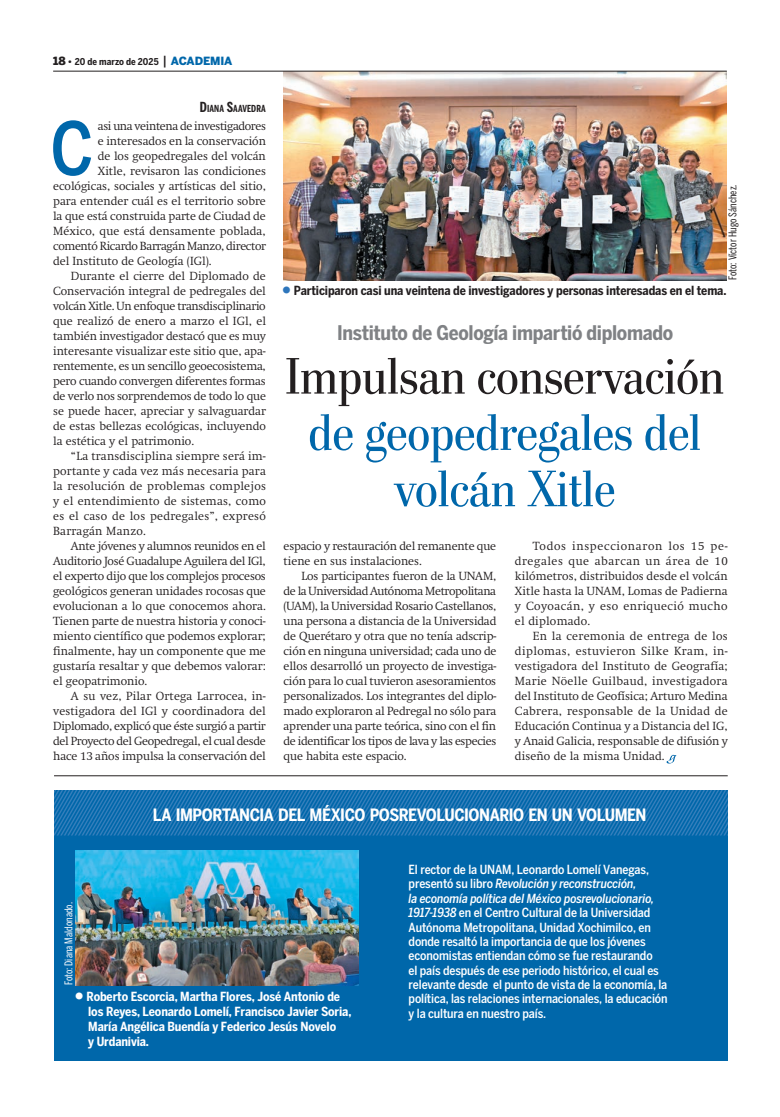
<style>
.page{position:relative;width:780px;height:1117px;background:#fff}
.page>*{position:absolute;margin:0;border:0;box-sizing:border-box;transform-origin:0 0}
.t1{font:500 72.38px "Benton Sans Cond";color:#0067aa}
.t2{font:51.25px/56.2px "Stilson";color:#0067aa;text-align:center}
.t3{font:51.25px "Stilson";color:#231f20}
.t4{font:700 20px "Benton Sans Cond";letter-spacing:-.015em;color:#808285}
.t5{font:700 16.88px "Benton Sans Cond";letter-spacing:-.025em;color:#fff}
.t6{font:500 12.5px/14.4px "Benton Sans Cond";letter-spacing:-.01em;color:#fff}
.t7{font:700 12.5px/15px "Benton Sans Cond";letter-spacing:-.01em;color:#fff}
.t8{font:700 12.5px "Benton Sans Cond";letter-spacing:-.01em;color:#231f20}
.t9{font:300 11.62px/15px "Swift";color:#231f20;text-align:justify}
.t10{font:300 11.62px "Swift";letter-spacing:.02em;color:#231f20}
.t11{font:300 11.62px "Swift";letter-spacing:-.025em;color:#231f20}
.t12{font:300 11.62px "Swift";letter-spacing:-.02em;color:#231f20}
.t13{font:300 11.62px "Swift";letter-spacing:-.03em;color:#231f20}
.t14{font:300 11.62px "Swift";letter-spacing:.025em;color:#231f20}
.t15{font:10.62px "Benton Sans Comp";letter-spacing:.01em;color:#231f20}
.t16{font:10.62px "Benton Sans Comp";letter-spacing:.01em;color:#fff}
.t17{font:700 9.62px "Benton Sans Comp";letter-spacing:.01em;color:#231f20}
.t18{font:700 9.38px "Benton Sans Cond";letter-spacing:.01em;color:#231f20}
.s1{font-family:"Benton Sans";font-weight:900;font-size:11.25px}
.s2{font-family:"Benton Sans";font-weight:900}
.s3{font-weight:500;font-size:12.5px}
.s4{font-family:"Benton Sans";font-weight:900;font-size:11.25px;color:#0067aa}
.s5{font-size:13.75px}
.s6{font-style:italic}
</style>
<div class="page">
<img style="left:283px;top:72px;width:443px;height:208px">
<hr style="left:53px;top:71px;width:673px;height:1px;background:#231f20">
<div style="left:54px;top:790px;width:673px;height:270px;background:#0067aa"></div>
<svg style="left:54px;top:790px;width:673px;height:45px"></svg>
<hr style="left:54px;top:775px;width:673px;height:1px;background:#231f20">
<svg style="left:666px;top:754px;width:10px;height:9px"></svg>
<img style="left:76px;top:850px;width:282px;height:135px">
<p class="t18" style="left:53px;top:56px;width:181px"><span class="s1">18</span> <span class="s2">•</span> 20 de marzo de 2025 <span class="s3">|</span> <span class="s4">ACADEMIA</span></p>
<p class="t17" style="left:200px;top:103px;width:67px"><span class="s5">D</span>IANA <span class="s5">S</span>AAVEDRA</p>
<h1 class="t1" style="left:50px;top:106px;width:45px">C</h1>
<p class="t13" style="left:98px;top:119px;width:169px">asi una veintena de investigadores</p>
<p class="t9" style="left:98px;top:133px;width:169px">e interesados en la conservación</p>
<p class="t9" style="left:98px;top:148px;width:169px">de los geopedregales del volcán</p>
<p class="t9" style="left:98px;top:163px;width:170px">Xitle, revisaron las condiciones</p>
<p class="t9" style="left:53px;top:178px;width:214px">ecológicas, sociales y artísticas del sitio,</p>
<p class="t9" style="left:53px;top:193px;width:214px">para entender cuál es el territorio sobre</p>
<p class="t9" style="left:53px;top:208px;width:214px">la que está construida parte de Ciudad de</p>
<p class="t9" style="left:53px;top:223px;width:214px">México, que está densamente poblada,</p>
<p class="t13" style="left:53px;top:239px;width:214px">comentó Ricardo Barragán Manzo, director</p>
<p class="t9" style="left:53px;top:253px;width:160px">del Instituto de Geología (IGl).</p>
<p class="t9" style="left:71px;top:268px;width:196px">Durante el cierre del Diplomado de</p>
<p class="t9" style="left:53px;top:283px;width:214px">Conservación integral de pedregales del</p>
<p class="t11" style="left:53px;top:299px;width:214px">volcán Xitle. Un enfoque transdisciplinario</p>
<p class="t9" style="left:53px;top:313px;width:214px">que realizó de enero a marzo el IGl, el</p>
<p class="t9" style="left:53px;top:328px;width:214px">también investigador destacó que es muy</p>
<p class="t9" style="left:53px;top:343px;width:214px">interesante visualizar este sitio que, apa-</p>
<p class="t12" style="left:53px;top:359px;width:214px">rentemente, es un sencillo geoecosistema,</p>
<p class="t9" style="left:53px;top:373px;width:214px">pero cuando convergen diferentes formas</p>
<p class="t9" style="left:53px;top:388px;width:214px">de verlo nos sorprendemos de todo lo que</p>
<p class="t9" style="left:53px;top:403px;width:214px">se puede hacer, apreciar y salvaguardar</p>
<p class="t9" style="left:53px;top:418px;width:214px">de estas bellezas ecológicas, incluyendo</p>
<p class="t9" style="left:53px;top:433px;width:143px">la estética y el patrimonio.</p>
<p class="t10" style="left:71px;top:449px;width:196px">“La transdisciplina siempre será im-</p>
<p class="t10" style="left:53px;top:464px;width:214px">portante y cada vez más necesaria para</p>
<p class="t10" style="left:53px;top:479px;width:214px">la resolución de problemas complejos</p>
<p class="t10" style="left:53px;top:494px;width:214px">y el entendimiento de sistemas, como</p>
<p class="t14" style="left:53px;top:509px;width:214px">es el caso de los pedregales”, expresó</p>
<p class="t10" style="left:53px;top:524px;width:94px">Barragán Manzo.</p>
<p class="t12" style="left:71px;top:539px;width:196px">Ante jóvenes y alumnos reunidos en el</p>
<p class="t12" style="left:53px;top:554px;width:214px">Auditorio José Guadalupe Aguilera del IGl,</p>
<p class="t9" style="left:53px;top:568px;width:214px">el experto dijo que los complejos procesos</p>
<p class="t9" style="left:53px;top:583px;width:214px">geológicos generan unidades rocosas que</p>
<p class="t9" style="left:53px;top:598px;width:214px">evolucionan a lo que conocemos ahora.</p>
<p class="t9" style="left:53px;top:613px;width:214px">Tienen parte de nuestra historia y conoci-</p>
<p class="t9" style="left:53px;top:628px;width:214px">miento científico que podemos explorar;</p>
<p class="t9" style="left:53px;top:643px;width:214px">finalmente, hay un componente que me</p>
<p class="t9" style="left:53px;top:658px;width:214px">gustaría resaltar y que debemos valorar:</p>
<p class="t9" style="left:53px;top:673px;width:96px">el geopatrimonio.</p>
<p class="t9" style="left:71px;top:688px;width:196px">A su vez, Pilar Ortega Larrocea, in-</p>
<p class="t9" style="left:53px;top:703px;width:214px">vestigadora del IGl y coordinadora del</p>
<p class="t11" style="left:53px;top:719px;width:214px">Diplomado, explicó que éste surgió a partir</p>
<p class="t11" style="left:53px;top:734px;width:214px">del Proyecto del Geopedregal, el cual desde</p>
<p class="t9" style="left:53px;top:748px;width:214px">hace 13 años impulsa la conservación del</p>
<p class="t15" style="left:726px;top:280px;width:97px;rotate:-90deg">Foto: Víctor Hugo Sánchez.</p>
<p class="t8" style="left:294px;top:283px;width:434px">Participaron casi una veintena de investigadores y personas interesadas en el tema.</p>
<h3 class="t4" style="left:337px;top:321px;width:337px">Instituto de Geología impartió diplomado</h3>
<h2 class="t3" style="left:285px;top:346px;width:440px">Impulsan conservación</h2>
<h2 class="t2" style="left:308px;top:404px;width:394px">de geopedregales del volcán Xitle</h2>
<p class="t9" style="left:283px;top:538px;width:214px">espacio y restauración del remanente que tiene en sus instalaciones.</p>
<p class="t9" style="left:283px;top:568px;width:214px;text-indent:18px">Los participantes fueron de la UNAM, de la Universidad Autónoma Metropolitana (UAM), la Universidad Rosario Castellanos, una persona a distancia de la Universidad de Querétaro y otra que no tenía adscrip&shy;ción en ninguna universidad; cada uno de ellos desarrolló un proyecto de investiga&shy;ción para lo cual tuvieron asesoramientos personalizados. Los integrantes del diplo&shy;mado exploraron al Pedregal no sólo para aprender una parte teórica, sino con el fin de identificar los tipos de lava y las especies que habita este espacio.</p>
<p class="t9" style="left:515px;top:538px;width:214px;text-indent:18px">Todos inspeccionaron los 15 pe&shy;dregales que abarcan un área de 10 kilómetros, distribuidos desde el volcán Xitle hasta la UNAM, Lomas de Padierna y Coyoacán, y eso enriqueció mucho el diplomado.</p>
<p class="t9" style="left:515px;top:628px;width:214px;text-indent:18px">En la ceremonia de entrega de los diplomas, estuvieron Silke Kram, in&shy;vestigadora del Instituto de Geografía; Marie Nöelle Guilbaud, investigadora del Instituto de Geofísica; Arturo Medina Cabrera, responsable de la Unidad de Educación Continua y a Distancia del IG, y Anaid Galicia, responsable de difusión y diseño de la misma Unidad.</p>
<h3 class="t5" style="left:153px;top:804px;width:495px">LA IMPORTANCIA DEL MÉXICO POSREVOLUCIONARIO EN UN VOLUMEN</h3>
<p class="t16" style="left:63px;top:985px;width:85px;rotate:-90deg">Foto: Diana Maldonado.</p>
<p class="t7" style="left:86px;top:988px;width:266px">Roberto Escorcia, Martha Flores, José Antonio de los Reyes, Leonardo Lomelí, Francisco Javier Soria, María Angélica Buendía y Federico Jesús Novelo<br>y Urdanivia.</p>
<p class="t6" style="left:408px;top:861px;width:260px">El rector de la UNAM, Leonardo Lomelí Vanegas, presentó su libro <span class="s6">Revolución y reconstrucción,<br>la economía política del México posrevolucionario, 1917-1938</span> en el Centro Cultural de la Universidad Autónoma Metropolitana, Unidad Xochimilco, en donde resaltó la importancia de que los jóvenes economistas entiendan cómo se fue restaurando<br>el país después de ese periodo histórico, el cual es relevante desde el punto de vista de la economía, la política, las relaciones internacionales, la educación y la cultura en nuestro país.</p>
</div>
